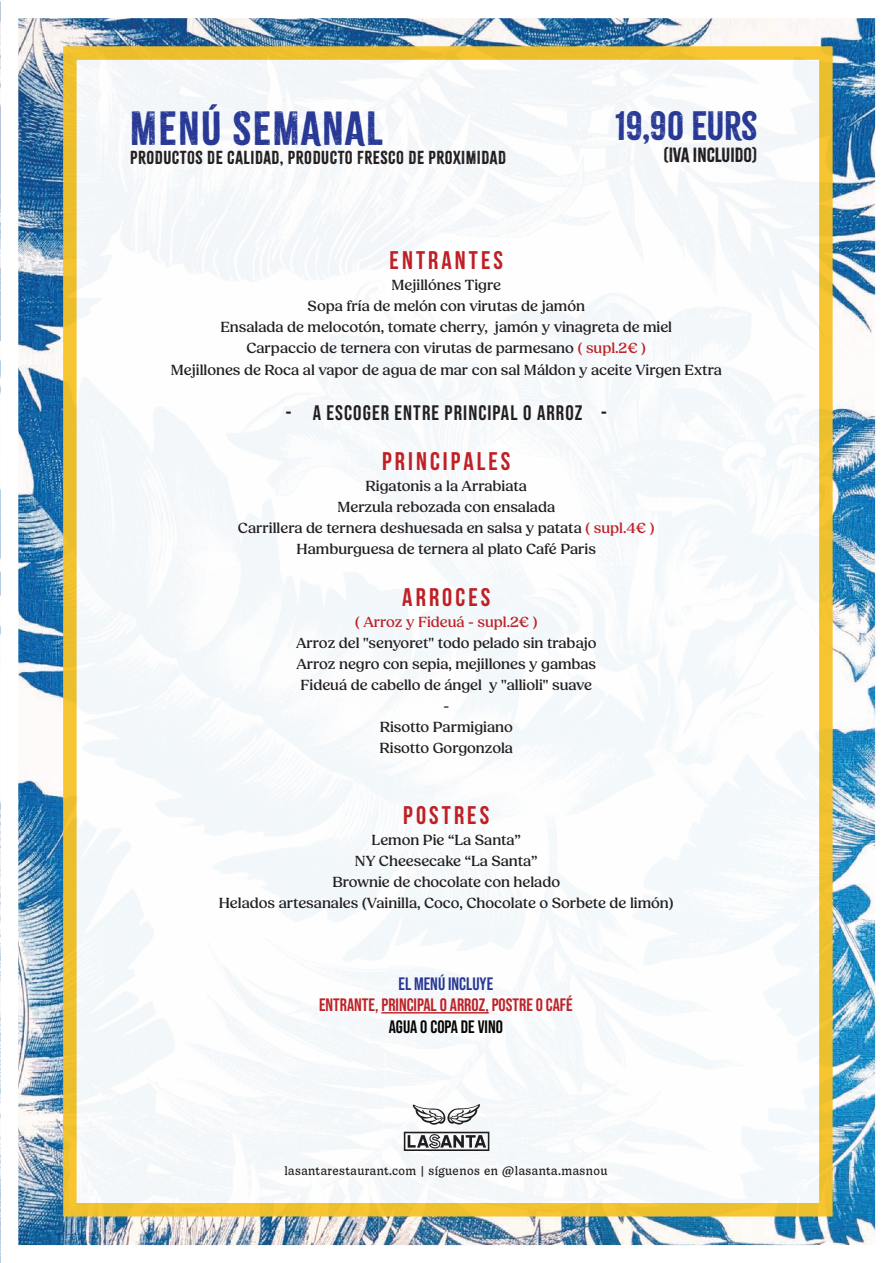
<style>
.page{position:relative;width:893px;height:1263px;background:#fff}
.page>*{position:absolute;margin:0;border:0;box-sizing:border-box;transform-origin:0 0}
.t1{font:42px "Citrus Gothic";letter-spacing:.035em;color:#273895}
.t2{font:36px "Citrus Gothic";color:#273895}
.t3{font:700 25.5px "Bebas Neue";letter-spacing:.12em;color:#bf2025}
.t4{font:21px "Bebas Neue";letter-spacing:.05em;color:#231f20}
.t5{font:18px "Bebas Neue";color:#be2227}
.t6{font:18px "Bebas Neue";color:#040503}
.t7{font:18px "Bebas Neue";color:#273895}
.t8{font:18px "Citrus Gothic";color:#211d1e}
.t9{font:16.5px "Citrus Gothic";letter-spacing:.03em;color:#211d1e}
.t10{font:500 15px/21px "Fields";color:#231f20;text-align:center}
.t11{font:500 15px "Fields";color:#be2227}
.t12{font:300 12px "Decoy";letter-spacing:.03em;color:#211d1e}
.s1{color:#be2227}
</style>
<div class="page">
<img style="left:0;top:1px;width:876px;height:1262px">
<div style="left:63px;top:46px;width:770px;height:1170px;background:#f8fafc;border:14px solid #f7c327"></div>
<svg style="left:413px;top:1104px;width:67px;height:21px"></svg>
<svg style="left:404px;top:1132px;width:85px;height:19px"></svg>
<hr style="left:381px;top:1012px;width:108px;height:1px;background:#be2227">
<h1 class="t1" style="left:130px;top:102px;width:255px">MENÚ SEMANAL</h1>
<h2 class="t2" style="left:616px;top:103px;width:143px">19,90 EURS</h2>
<p class="t9" style="left:130px;top:147px;width:377px">PRODUCTOS DE CALIDAD, PRODUCTO FRESCO DE PROXIMIDAD</p>
<p class="t8" style="left:663px;top:143px;width:96px">(IVA INCLUIDO)</p>
<h3 class="t3" style="left:390px;top:247px;width:115px">ENTRANTES</h3>
<p class="t10" style="left:171px;top:275px;width:552px">Mejillónes Tigre<br>Sopa fría de melón con virutas de jamón<br>Ensalada de melocotón, tomate cherry, jamón y vinagreta de miel<br>Carpaccio de ternera con virutas de parmesano <span class="s1">( supl.2€ )<br></span>Mejillones de Roca al vapor de agua de mar con sal Máldon y aceite Virgen Extra</p>
<h3 class="t4" style="left:286px;top:400px;width:323px">- A ESCOGER ENTRE PRINCIPAL O ARROZ -</h3>
<h3 class="t3" style="left:382px;top:447px;width:130px">PRINCIPALES</h3>
<p class="t10" style="left:238px;top:476px;width:418px">Rigatonis a la Arrabiata<br>Merzula rebozada con ensalada<br>Carrillera de ternera deshuesada en salsa y patata <span class="s1">( supl.4€ )<br></span>Hamburguesa de ternera al plato Café Paris</p>
<h3 class="t3" style="left:402px;top:583px;width:90px">ARROCES</h3>
<p class="t11" style="left:355px;top:613px;width:184px">( Arroz y Fideuá - supl.2€ )</p>
<p class="t10" style="left:296px;top:632px;width:302px">Arroz del "senyoret" todo pelado sin trabajo<br>Arroz negro con sepia, mejillones y gambas<br>Fideuá de cabello de ángel y "allioli" suave -<br>Risotto Parmigiano<br>Risotto Gorgonzola</p>
<h3 class="t3" style="left:403px;top:801px;width:87px">POSTRES</h3>
<p class="t10" style="left:219px;top:830px;width:457px">Lemon Pie “La Santa”<br>NY Cheesecake “La Santa”<br>Brownie de chocolate con helado<br>Helados artesanales (Vainilla, Coco, Chocolate o Sorbete de limón)</p>
<p class="t7" style="left:398px;top:973px;width:96px">EL MENÚ INCLUYE</p>
<p class="t5" style="left:319px;top:995px;width:255px">ENTRANTE, PRINCIPAL O ARROZ, POSTRE O CAFÉ</p>
<p class="t6" style="left:389px;top:1016px;width:116px">AGUA O COPA DE VINO</p>
<p class="t12" style="left:284px;top:1161px;width:325px">lasantarestaurant.com | síguenos en @lasanta.masnou</p>
</div>
